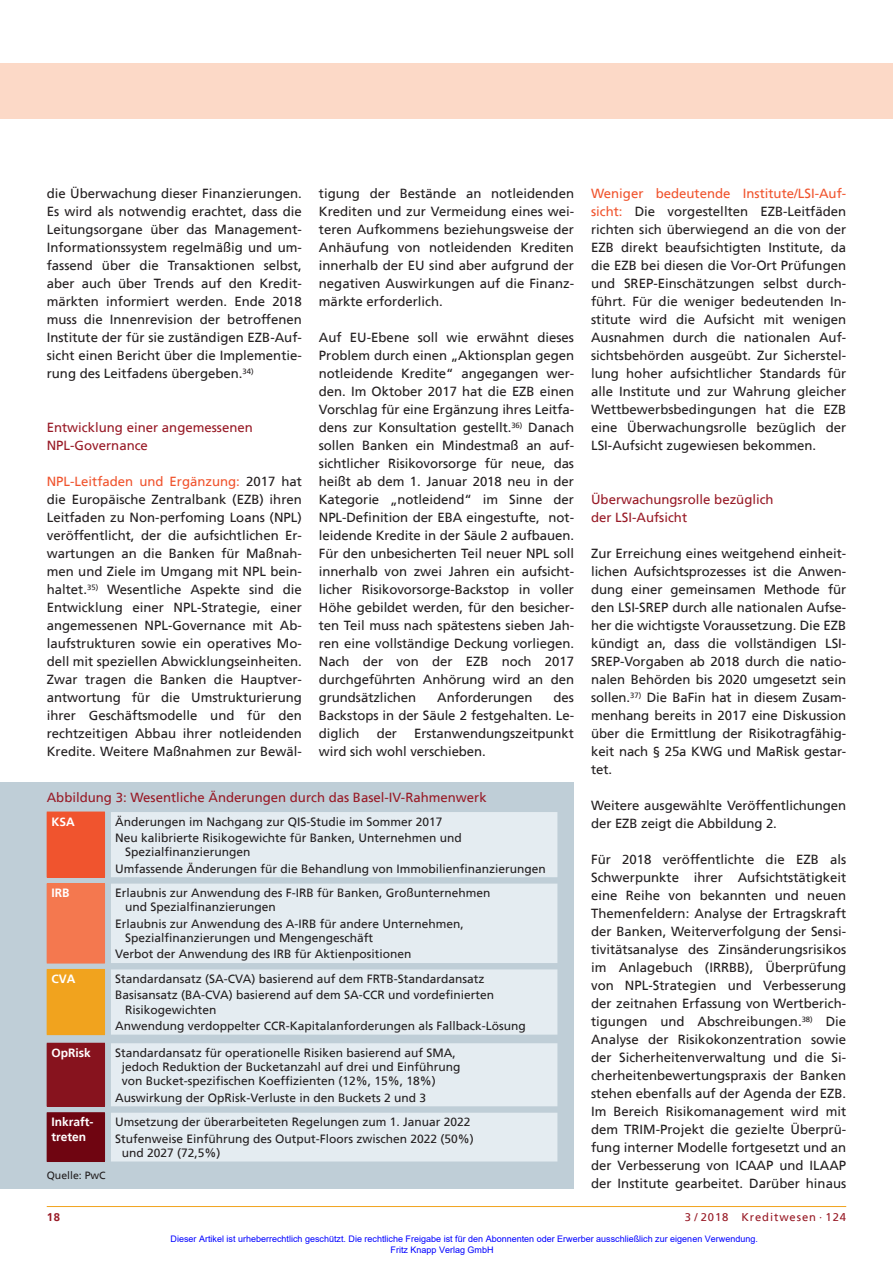
<style>
.page{position:relative;width:893px;height:1263px;background:#fff}
.page>*{position:absolute;margin:0;border:0;box-sizing:border-box;transform-origin:0 0}
.t1{font:13.2px/18px "Frutiger";letter-spacing:-.005em;color:#231f20;text-align:justify}
.t2{font:13.2px/18px "Frutiger";color:#981a26}
.t3{font:12px/16.4px "Frutiger";color:#231f20}
.t4{font:700 12px/14.2px "Frutiger";color:#fff}
.t5{font:11.25px "Frutiger";letter-spacing:.08em;color:#981a26}
.t6{font:700 11.25px "Frutiger";color:#981a26}
.t7{font:10.5px "Frutiger";color:#231f20}
.t8{font:9px/10.8px "Arial";color:#00f}
.s1{color:#f0542e}
</style>
<div class="page">
<hr style="left:47px;top:1206px;width:799px;height:1px;background:#f1a31e">
<div style="left:0;top:64px;width:893px;height:55px;background:#fcd9c7"></div>
<div style="left:0;top:782px;width:574px;height:406px;background:#bfced7"></div>
<div style="left:47px;top:812px;width:58px;height:65px;background:#f0542e"></div>
<svg style="left:111px;top:812px;width:446px;height:349px;background:#e1e9ee"></svg>
<div style="left:47px;top:883px;width:58px;height:80px;background:#f4784f"></div>
<div style="left:47px;top:969px;width:58px;height:65px;background:#f1a31e"></div>
<div style="left:47px;top:1043px;width:58px;height:63px;background:#87131e"></div>
<div style="left:47px;top:1113px;width:58px;height:48px;background:#6f0511"></div>
<hr style="left:47px;top:877px;width:58px;height:1px;background:#f0542e">
<hr style="left:47px;top:1106px;width:58px;height:1px;background:#87131e">
<hr style="left:47px;top:1112px;width:58px;height:1px;background:#6f0511">
<hr style="left:47px;top:1161px;width:58px;height:1px;background:#6f0511">
<hr style="left:47px;top:1034px;width:58px;height:1px;background:#f1a31e">
<hr style="left:47px;top:963px;width:58px;height:1px;background:#f4784f">
<p class="t1" style="left:47px;top:185px;width:257px">die Überwachung dieser Finanzierungen.<br>Es wird als notwendig erachtet, dass die Leitungsorgane über das Management-Informationssystem regelmäßig und um&shy;fassend über die Transaktionen selbst, aber auch über Trends auf den Kredit&shy;märkten informiert werden. Ende 2018 muss die Innenrevision der betroffenen Institute der für sie zuständigen EZB-Auf&shy;sicht einen Bericht über die Implementie&shy;rung des Leitfadens übergeben.<sup>34)</sup></p>
<p class="t2" style="left:47px;top:419px;width:208px">Entwicklung einer angemessenen<br>NPL-Governance</p>
<p class="t1" style="left:47px;top:473px;width:257px"><span class="s1">NPL-Leitfaden und Ergänzung:</span> 2017 hat die Europäische Zentralbank (EZB) ihren Leitfaden zu Non-perfoming Loans (NPL) veröffentlicht, der die aufsichtlichen Er&shy;wartungen an die Banken für Maßnah&shy;men und Ziele im Umgang mit NPL bein&shy;haltet.<sup>35)</sup> Wesentliche Aspekte sind die Entwicklung einer NPL-Strategie, einer angemessenen NPL-Governance mit Ab&shy;laufstrukturen sowie ein operatives Mo&shy;dell mit speziellen Abwicklungseinheiten.<br>Zwar tragen die Banken die Hauptver&shy;antwortung für die Umstrukturierung ihrer Geschäftsmodelle und für den rechtzeitigen Abbau ihrer notleidenden Kredite. Weitere Maßnahmen zur Bewäl-</p>
<p class="t1" style="left:319px;top:185px;width:257px">tigung der Bestände an notleidenden Krediten und zur Vermeidung eines wei&shy;teren Aufkommens beziehungsweise der Anhäufung von notleidenden Krediten innerhalb der EU sind aber aufgrund der negativen Auswirkungen auf die Finanz&shy;märkte erforderlich.</p>
<p class="t1" style="left:319px;top:329px;width:257px">Auf EU-Ebene soll wie erwähnt dieses Problem durch einen „Aktionsplan gegen notleidende Kredite“ angegangen wer&shy;den. Im Oktober 2017 hat die EZB einen Vorschlag für eine Ergänzung ihres Leitfa&shy;dens zur Konsultation gestellt.<sup>36)</sup> Danach sollen Banken ein Mindestmaß an auf&shy;sichtlicher Risikovorsorge für neue, das heißt ab dem 1. Januar 2018 neu in der Kategorie „notleidend“ im Sinne der NPL-Definition der EBA eingestufte, not&shy;leidende Kredite in der Säule 2 aufbauen.<br>Für den unbesicherten Teil neuer NPL soll innerhalb von zwei Jahren ein aufsicht&shy;licher Risikovorsorge-Backstop in voller Höhe gebildet werden, für den besicher&shy;ten Teil muss nach spätestens sieben Jah&shy;ren eine vollständige Deckung vorliegen.<br>Nach der von der EZB noch 2017 durchgeführten Anhörung wird an den grundsätzlichen</p>
<p class="t1" style="left:437px;top:689px;width:97px">Anforderungen</p>
<p class="t1" style="left:319px;top:689px;width:257px;text-indent:235px">des Backstops in der Säule 2 festgehalten. Le&shy;diglich</p>
<p class="t1" style="left:319px;top:725px;width:257px;text-indent:95px">Erstanwendungszeitpunkt wird sich wohl verschieben.</p>
<p class="t1" style="left:377px;top:725px;width:22px">der</p>
<p class="t2" style="left:47px;top:789px;width:441px">Abbildung 3: Wesentliche Änderungen durch das Basel-IV-Rahmenwerk</p>
<p class="t4" style="left:51px;top:815px;width:25px">KSA</p>
<p class="t3" style="left:115px;top:814px;width:348px">Änderungen im Nachgang zur QIS-Studie im Sommer 2017<br>Neu kalibrierte Risikogewichte für Banken, Unternehmen und</p>
<p class="t3" style="left:115px;top:844px;width:432px;text-indent:10px">Spezialfinanzierungen<br>Umfassende Änderungen für die Behandlung von Immobilienfinanzierungen</p>
<p class="t4" style="left:51px;top:887px;width:19px">IRB</p>
<p class="t3" style="left:125px;top:886px;width:367px;line-height:14.2px;text-indent:-10px">Erlaubnis zur Anwendung des F-IRB für Banken, Großunternehmen und Spezialfinanzierungen</p>
<p class="t3" style="left:125px;top:917px;width:340px;line-height:14.2px;text-indent:-10px">Erlaubnis zur Anwendung des A-IRB für andere Unternehmen,<br>Spezialfinanzierungen und Mengengeschäft</p>
<p class="t3" style="left:115px;top:947px;width:298px">Verbot der Anwendung des IRB für Aktienpositionen</p>
<p class="t4" style="left:51px;top:972px;width:25px">CVA</p>
<p class="t3" style="left:115px;top:971px;width:380px">Standardansatz (SA-CVA) basierend auf dem FRTB-Standardansatz<br>Basisansatz (BA-CVA) basierend auf dem SA-CCR und vordefinierten</p>
<p class="t3" style="left:115px;top:1002px;width:412px;text-indent:10px">Risikogewichten<br>Anwendung verdoppelter CCR-Kapitalanforderungen als Fallback-Lösung</p>
<p class="t4" style="left:51px;top:1046px;width:41px">OpRisk</p>
<p class="t3" style="left:122px;top:1046px;width:340px;line-height:14.2px;text-indent:-7px">Standardansatz für operationelle Risiken basierend auf SMA, jedoch Reduktion der Bucketanzahl auf drei und Einführung von Bucket-spezifischen Koeffizienten (12%, 15%, 18%)</p>
<p class="t3" style="left:115px;top:1090px;width:312px">Auswirkung der OpRisk-Verluste in den Buckets 2 und 3</p>
<p class="t4" style="left:51px;top:1116px;width:44px">Inkraft&shy;treten</p>
<p class="t3" style="left:115px;top:1114px;width:360px">Umsetzung der überarbeiteten Regelungen zum 1. Januar 2022<br>Stufenweise Einführung des Output-Floors zwischen 2022 (50%)</p>
<p class="t3" style="left:122px;top:1145px;width:100px">und 2027 (72,5%)</p>
<p class="t7" style="left:47px;top:1171px;width:60px">Quelle: PwC</p>
<p class="t1" style="left:591px;top:185px;width:257px"><span class="s1">Weniger bedeutende Institute/LSI-Auf&shy;sicht:</span> Die vorgestellten EZB-Leitfäden richten sich überwiegend an die von der EZB direkt beaufsichtigten Institute, da die EZB bei diesen die Vor-Ort Prüfungen und SREP-Einschätzungen selbst durch&shy;führt. Für die weniger bedeutenden In&shy;stitute wird die Aufsicht mit wenigen Ausnahmen durch die nationalen Auf&shy;sichtsbehörden ausgeübt. Zur Sicherstel&shy;lung hoher aufsichtlicher Standards für alle Institute und zur Wahrung gleicher Wettbewerbsbedingungen hat die EZB eine Überwachungsrolle bezüglich der LSI-Aufsicht zugewiesen bekommen.</p>
<p class="t2" style="left:591px;top:491px;width:184px">Überwachungsrolle bezüglich der LSI-Aufsicht</p>
<p class="t1" style="left:591px;top:545px;width:257px">Zur Erreichung eines weitgehend einheit&shy;lichen Aufsichtsprozesses ist die Anwen&shy;dung einer gemeinsamen Methode für den LSI-SREP durch alle nationalen Aufse&shy;her die wichtigste Voraussetzung. Die EZB kündigt an, dass die vollständigen LSI-SREP-Vorgaben ab 2018 durch die natio&shy;nalen Behörden bis 2020 umgesetzt sein sollen.<sup>37)</sup> Die BaFin hat in diesem Zusam&shy;menhang bereits in 2017 eine Diskussion über die Ermittlung der Risikotragfähig&shy;keit nach § 25a KWG und MaRisk gestar&shy;tet.</p>
<p class="t1" style="left:591px;top:797px;width:257px">Weitere ausgewählte Veröffentlichungen der EZB zeigt die Abbildung 2.</p>
<p class="t1" style="left:591px;top:851px;width:257px">Für 2018 veröffentlichte die EZB als Schwerpunkte ihrer Aufsichtstätigkeit eine Reihe von bekannten und neuen Themenfeldern: Analyse der Ertragskraft der Banken, Weiterverfolgung der Sensi&shy;tivitätsanalyse des Zinsänderungsrisikos im Anlagebuch (IRRBB), Überprüfung von NPL-Strategien und Verbesserung der zeitnahen Erfassung von Wertberich&shy;tigungen und Abschreibungen.<sup>38)</sup> Die Analyse der Risikokonzentration sowie der Sicherheitenverwaltung und die Si&shy;cherheitenbewertungspraxis der Banken stehen ebenfalls auf der Agenda der EZB.<br>Im Bereich Risikomanagement wird mit dem TRIM-Projekt die gezielte Überprü&shy;fung interner Modelle fortgesetzt und an der Verbesserung von ICAAP und ILAAP der Institute gearbeitet. Darüber hinaus</p>
<p class="t6" style="left:47px;top:1211px;width:15px">18</p>
<p class="t5" style="left:685px;top:1211px;width:163px">3 / 2018 Kreditwesen · 124</p>
<p class="t8" style="left:391px;top:1233px;width:369px;text-indent:-220px">Dieser Artikel ist urheberrechtlich geschützt. Die rechtliche Freigabe ist für den Abonnenten oder Erwerber ausschließlich zur eigenen Verwendung.<br>Fritz Knapp Verlag GmbH</p>
</div>
